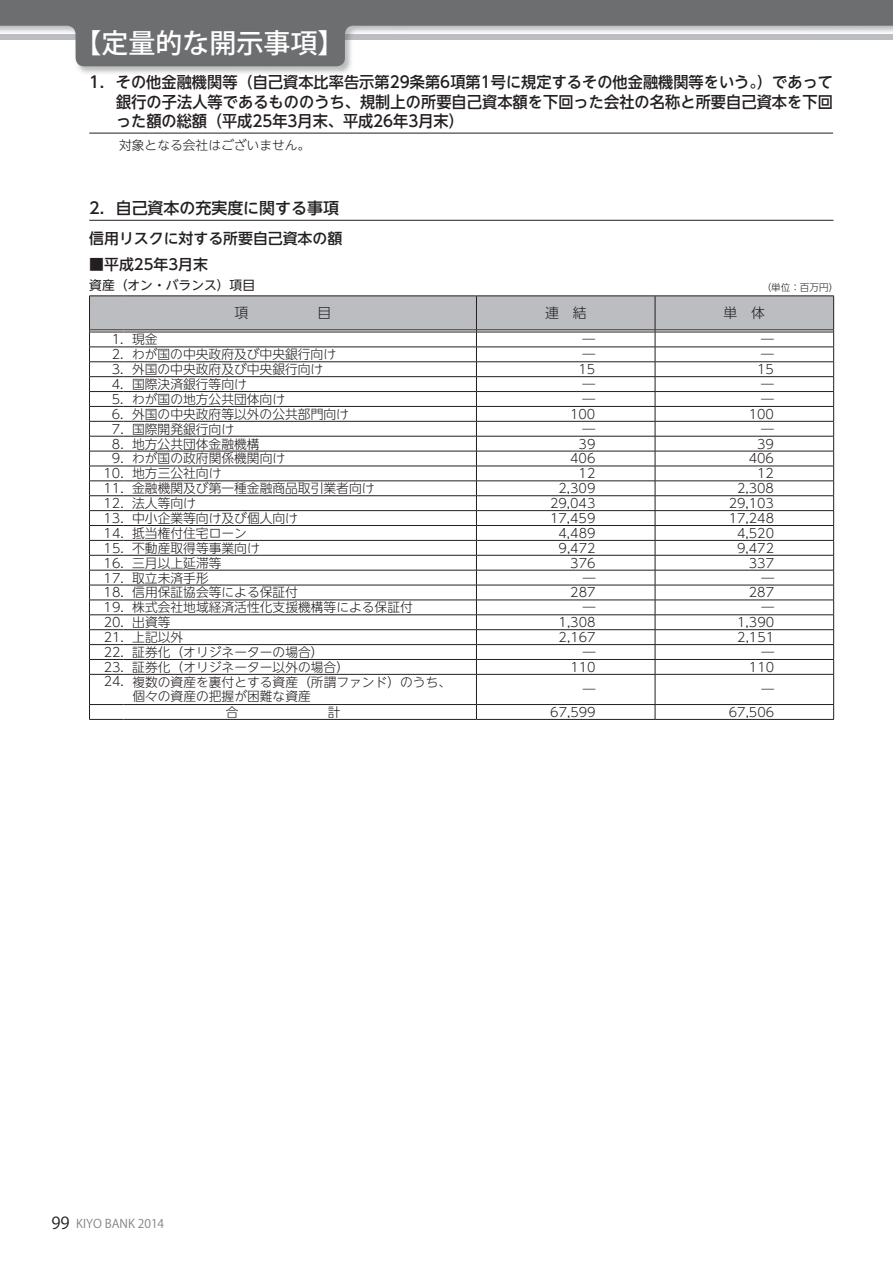
<style>
.page{position:relative;width:893px;height:1263px;background:#fff}
.page>*{position:absolute;margin:0;border:0;box-sizing:border-box;transform-origin:0 0}
.t1{font:27px "Koz Go Pro Medium 90 pv RKSJ H";color:#fff}
.t2{font:16.5px "Koz Go Pro Regular 90 pv RKSJ H";color:#231f20}
.t3{font:15.9px/19.2px "UD Shin Go NT Pr 6 N Medium 90 pv RKSJ H";color:#231f20;text-align:justify}
.t4{font:14.85px "UD Shin Go NT Pr 6 N Medium 90 pv RKSJ H";color:#231f20}
.t5{font:13.8px "UD Shin Go NT Pr 6 N Light 90 pv RKSJ H";color:#231f20}
.t6{font:12.75px/13.8px "UD Shin Go NT Pr 6 N Light 90 pv RKSJ H";color:#231f20}
.t7{font:12.75px "UD Shin Go NT Pr 6 N Reg 90 pv RKSJ H";color:#231f20}
.t8{font:12px "Koz Go Pro Regular 90 pv RKSJ H";color:#808285}
.t9{font:9.6px "UD Shin Go NT Pr 6 N Light 90 pv RKSJ H";color:#231f20}
</style>
<div class="page">
<hr style="left:89px;top:133px;width:744px;height:1px;background:#231f20">
<hr style="left:89px;top:220px;width:744px;height:1px;background:#231f20">
<svg style="left:89px;top:297px;width:745px;height:377px"></svg>
<hr style="left:89px;top:674px;width:35px;height:1px;background:#231f20">
<hr style="left:89px;top:674px;width:1px;height:30px;background:#231f20">
<hr style="left:124px;top:674px;width:352px;height:1px;background:#231f20">
<hr style="left:476px;top:674px;width:179px;height:1px;background:#231f20">
<hr style="left:476px;top:674px;width:1px;height:30px;background:#231f20">
<hr style="left:655px;top:674px;width:179px;height:1px;background:#231f20">
<hr style="left:655px;top:674px;width:1px;height:30px;background:#231f20">
<hr style="left:833px;top:674px;width:1px;height:30px;background:#231f20">
<hr style="left:89px;top:704px;width:35px;height:1px;background:#231f20">
<svg style="left:89px;top:705px;width:1px;height:14px"></svg>
<hr style="left:124px;top:704px;width:352px;height:1px;background:#231f20">
<hr style="left:476px;top:704px;width:179px;height:1px;background:#231f20">
<svg style="left:476px;top:705px;width:1px;height:14px"></svg>
<hr style="left:655px;top:704px;width:179px;height:1px;background:#231f20">
<svg style="left:655px;top:705px;width:1px;height:14px"></svg>
<svg style="left:833px;top:705px;width:1px;height:14px"></svg>
<hr style="left:89px;top:296px;width:35px;height:1px;background:#231f20">
<hr style="left:124px;top:296px;width:352px;height:1px;background:#231f20">
<hr style="left:476px;top:296px;width:179px;height:1px;background:#231f20">
<hr style="left:655px;top:296px;width:179px;height:1px;background:#231f20">
<hr style="left:89px;top:719px;width:35px;height:1px;background:#231f20">
<hr style="left:124px;top:719px;width:352px;height:1px;background:#231f20">
<hr style="left:476px;top:719px;width:179px;height:1px;background:#231f20">
<hr style="left:655px;top:719px;width:179px;height:1px;background:#231f20">
<img style="left:78px;top:66px;width:681px;height:9px">
<svg style="left:0;top:0;width:893px;height:66px;fill:#6d6e70"></svg>
<p class="t1" style="left:75px;top:33px;width:271px">【定量的な開示事項】</p>
<p class="t3" style="left:116px;top:75px;width:718px;text-indent:-27px">1．その他金融機関等（自己資本比率告示第29条第6項第1号に規定するその他金融機関等をいう。）であって銀行の子法人等であるもののうち、規制上の所要自己資本額を下回った会社の名称と所要自己資本を下回った額の総額（平成25年3月末、平成26年3月末）</p>
<p class="t6" style="left:119px;top:141px;width:193px">対象となる会社はございません。</p>
<p class="t3" style="left:89px;top:200px;width:251px">2．自己資本の充実度に関する事項</p>
<p class="t4" style="left:89px;top:233px;width:254px">信用リスクに対する所要自己資本の額</p>
<p class="t7" style="left:89px;top:280px;width:167px">資産（オン・バランス）項目</p>
<p class="t9" style="left:762px;top:284px;width:78px">（単位：百万円）</p>
<p class="t5" style="left:545px;top:308px;width:43px">連　結</p>
<p class="t5" style="left:724px;top:308px;width:43px">単　体</p>
<p class="t6" style="left:112px;top:334px;width:47px">1. 現金</p>
<p class="t6" style="left:583px;top:334px;width:14px">―</p>
<p class="t6" style="left:761px;top:334px;width:14px">―</p>
<p class="t6" style="left:112px;top:349px;width:226px">2. わが国の中央政府及び中央銀行向け</p>
<p class="t6" style="left:583px;top:349px;width:14px">―</p>
<p class="t6" style="left:761px;top:349px;width:14px">―</p>
<p class="t6" style="left:112px;top:364px;width:213px">3. 外国の中央政府及び中央銀行向け</p>
<p class="t6" style="left:578px;top:364px;width:18px">15</p>
<p class="t6" style="left:757px;top:364px;width:18px">15</p>
<p class="t6" style="left:112px;top:379px;width:136px">4. 国際決済銀行等向け</p>
<p class="t6" style="left:583px;top:379px;width:14px">―</p>
<p class="t6" style="left:761px;top:379px;width:14px">―</p>
<p class="t6" style="left:112px;top:394px;width:175px">5. わが国の地方公共団体向け</p>
<p class="t6" style="left:583px;top:394px;width:14px">―</p>
<p class="t6" style="left:761px;top:394px;width:14px">―</p>
<p class="t6" style="left:112px;top:409px;width:239px">6. 外国の中央政府等以外の公共部門向け</p>
<p class="t6" style="left:570px;top:409px;width:27px">100</p>
<p class="t6" style="left:749px;top:409px;width:27px">100</p>
<p class="t6" style="left:112px;top:424px;width:124px">7. 国際開発銀行向け</p>
<p class="t6" style="left:583px;top:424px;width:14px">―</p>
<p class="t6" style="left:761px;top:424px;width:14px">―</p>
<p class="t6" style="left:112px;top:438px;width:149px">8. 地方公共団体金融機構</p>
<p class="t6" style="left:579px;top:438px;width:18px">39</p>
<p class="t6" style="left:757px;top:438px;width:18px">39</p>
<p class="t6" style="left:112px;top:453px;width:175px">9. わが国の政府関係機関向け</p>
<p class="t6" style="left:570px;top:453px;width:27px">406</p>
<p class="t6" style="left:749px;top:453px;width:27px">406</p>
<p class="t6" style="left:104px;top:468px;width:119px">10. 地方三公社向け</p>
<p class="t6" style="left:579px;top:468px;width:18px">12</p>
<p class="t6" style="left:757px;top:468px;width:18px">12</p>
<p class="t6" style="left:104px;top:483px;width:272px">11. 金融機関及び第一種金融商品取引業者向け</p>
<p class="t6" style="left:558px;top:483px;width:38px">2,309</p>
<p class="t6" style="left:737px;top:483px;width:38px">2,308</p>
<p class="t6" style="left:104px;top:498px;width:94px">12. 法人等向け</p>
<p class="t6" style="left:550px;top:498px;width:47px">29,043</p>
<p class="t6" style="left:729px;top:498px;width:47px">29,103</p>
<p class="t6" style="left:104px;top:513px;width:196px">13. 中小企業等向け及び個人向け</p>
<p class="t6" style="left:550px;top:513px;width:47px">17,459</p>
<p class="t6" style="left:729px;top:513px;width:47px">17,248</p>
<p class="t6" style="left:104px;top:528px;width:145px">14. 抵当権付住宅ローン</p>
<p class="t6" style="left:559px;top:528px;width:38px">4,489</p>
<p class="t6" style="left:737px;top:528px;width:38px">4,520</p>
<p class="t6" style="left:104px;top:543px;width:158px">15. 不動産取得等事業向け</p>
<p class="t6" style="left:559px;top:543px;width:38px">9,472</p>
<p class="t6" style="left:737px;top:543px;width:38px">9,472</p>
<p class="t6" style="left:104px;top:558px;width:119px">16. 三月以上延滞等</p>
<p class="t6" style="left:570px;top:558px;width:27px">376</p>
<p class="t6" style="left:749px;top:558px;width:27px">337</p>
<p class="t6" style="left:104px;top:572px;width:107px">17. 取立未済手形</p>
<p class="t6" style="left:583px;top:572px;width:14px">―</p>
<p class="t6" style="left:761px;top:572px;width:14px">―</p>
<p class="t6" style="left:104px;top:587px;width:196px">18. 信用保証協会等による保証付</p>
<p class="t6" style="left:570px;top:587px;width:27px">287</p>
<p class="t6" style="left:749px;top:587px;width:27px">287</p>
<p class="t6" style="left:104px;top:602px;width:311px">19. 株式会社地域経済活性化支援機構等による保証付</p>
<p class="t6" style="left:583px;top:602px;width:14px">―</p>
<p class="t6" style="left:761px;top:602px;width:14px">―</p>
<p class="t6" style="left:104px;top:617px;width:68px">20. 出資等</p>
<p class="t6" style="left:559px;top:617px;width:38px">1,308</p>
<p class="t6" style="left:737px;top:617px;width:38px">1,390</p>
<p class="t6" style="left:104px;top:632px;width:81px">21. 上記以外</p>
<p class="t6" style="left:559px;top:632px;width:38px">2,167</p>
<p class="t6" style="left:737px;top:632px;width:38px">2,151</p>
<p class="t6" style="left:104px;top:647px;width:221px">22. 証券化（オリジネーターの場合）</p>
<p class="t6" style="left:583px;top:647px;width:14px">―</p>
<p class="t6" style="left:761px;top:647px;width:14px">―</p>
<p class="t6" style="left:104px;top:662px;width:247px">23. 証券化（オリジネーター以外の場合）</p>
<p class="t6" style="left:570px;top:662px;width:27px">110</p>
<p class="t6" style="left:749px;top:662px;width:27px">110</p>
<p class="t6" style="left:132px;top:677px;width:320px;text-indent:-29px">24. 複数の資産を裏付とする資産（所謂ファンド）のうち、個々の資産の把握が困難な資産</p>
<p class="t4" style="left:89px;top:259px;width:120px">■平成25年3月末</p>
<p class="t6" style="left:583px;top:684px;width:14px">―</p>
<p class="t6" style="left:761px;top:684px;width:14px">―</p>
<p class="t6" style="left:550px;top:707px;width:47px">67,599</p>
<p class="t6" style="left:729px;top:707px;width:47px">67,506</p>
<p class="t2" style="left:51px;top:1216px;width:20px">99</p>
<p class="t8" style="left:76px;top:1219px;width:90px">KIYO BANK 2014</p>
</div>
